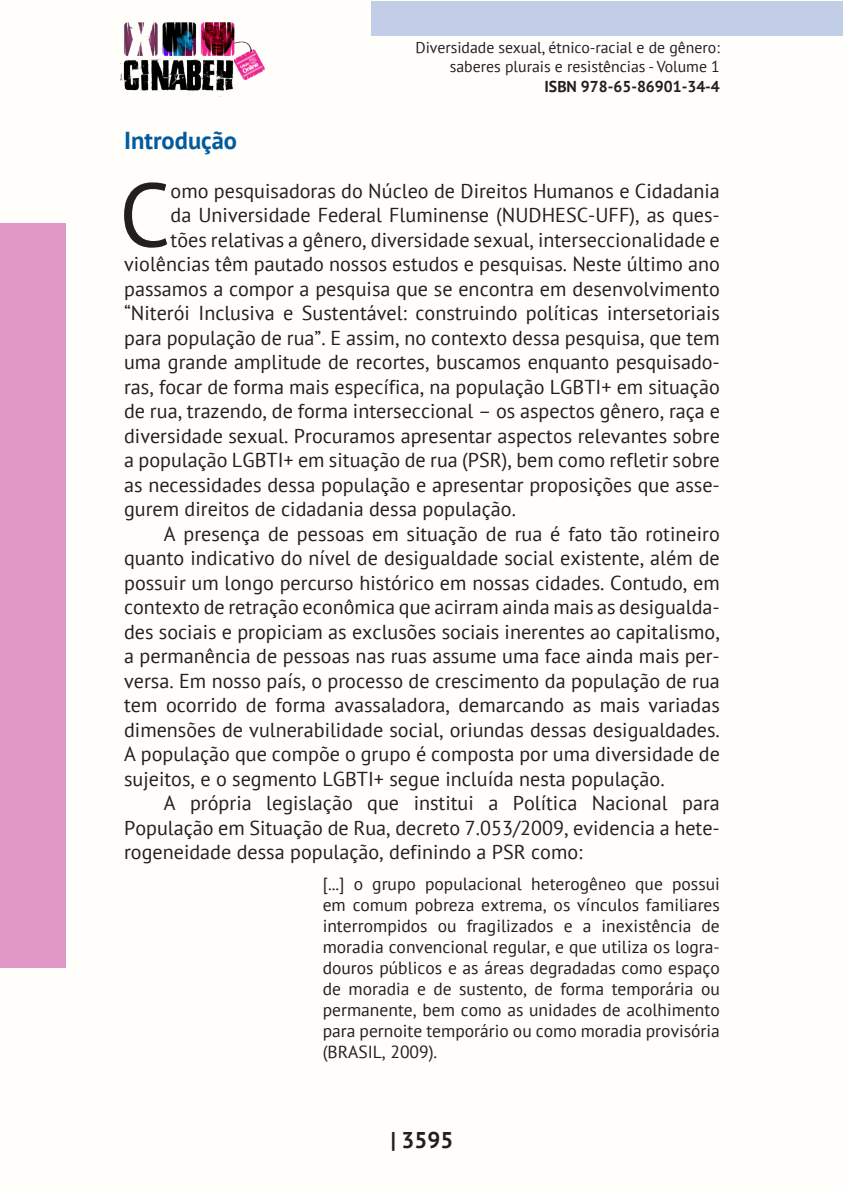
<style>
.page{position:relative;width:844px;height:1191px;background:#fff}
.page>*{position:absolute;margin:0;border:0;box-sizing:border-box;transform-origin:0 0}
._7_CAPITULAR{font:90.12px "PT Sans";color:#231f20}
._6_INTRODUCAO{font:700 24.5px "PT Sans";color:#015b9e}
.t1{font:700 22.75px "PT Sans";color:#231f20}
._7_CAPITULAR-2{font:20.12px "PT Sans";color:#231f20}
._8_CORPO{font:20.12px/24.5px "PT Sans";color:#231f20;text-align:justify}
._10_CITACAO{font:17.5px/21px "PT Sans";color:#231f20;text-align:justify}
.t2{font:15.75px/18.9px "PT Sans";color:#231f20;text-align:right}
.t3{font:700 15.75px "PT Sans";color:#231f20}
</style>
<div class="page">
<div style="left:0;top:0;width:843px;height:1191px;background:#fffefa"></div>
<div style="left:371px;top:1px;width:471px;height:35px;background:#c2cde7"></div>
<div style="left:0;top:223px;width:65px;height:744px;background:#e198c7"></div>
<img style="left:120px;top:22px;width:144px;height:75px">
<p class="t2" style="left:415px;top:38px;width:306px">Diversidade sexual, étnico-racial e de gênero: saberes plurais e resistências - Volume 1</p>
<p class="t3" style="left:544px;top:76px;width:177px">ISBN 978-65-86901-34-4</p>
<p class="_6_INTRODUCAO" style="left:124px;top:124px;width:114px">Introdução</p>
<p class="_7_CAPITULAR" style="left:119px;top:157px;width:53px">C</p>
<p class="_7_CAPITULAR-2" style="left:170px;top:178px;width:550px">omo pesquisadoras do Núcleo de Direitos Humanos e Cidadania</p>
<p class="_7_CAPITULAR-2" style="left:170px;top:202px;width:550px">da Universidade Federal Fluminense (NUDHESC-UFF), as ques-</p>
<p class="_7_CAPITULAR-2" style="left:170px;top:227px;width:550px">tões relativas a gênero, diversidade sexual, interseccionalidade e</p>
<p class="_7_CAPITULAR-2" style="left:124px;top:251px;width:597px">violências têm pautado nossos estudos e pesquisas. Neste último ano</p>
<p class="_7_CAPITULAR-2" style="left:124px;top:276px;width:597px">passamos a compor a pesquisa que se encontra em desenvolvimento</p>
<p class="_7_CAPITULAR-2" style="left:124px;top:300px;width:597px">“Niterói Inclusiva e Sustentável: construindo políticas intersetoriais</p>
<p class="_7_CAPITULAR-2" style="left:124px;top:325px;width:597px">para população de rua”. E assim, no contexto dessa pesquisa, que tem</p>
<p class="_7_CAPITULAR-2" style="left:124px;top:349px;width:597px">uma grande amplitude de recortes, buscamos enquanto pesquisado-</p>
<p class="_7_CAPITULAR-2" style="left:124px;top:374px;width:597px">ras, focar de forma mais específica, na população LGBTI+ em situação</p>
<p class="_7_CAPITULAR-2" style="left:124px;top:398px;width:597px">de rua, trazendo, de forma interseccional – os aspectos gênero, raça e</p>
<p class="_7_CAPITULAR-2" style="left:124px;top:423px;width:597px">diversidade sexual. Procuramos apresentar aspectos relevantes sobre</p>
<p class="_7_CAPITULAR-2" style="left:124px;top:447px;width:597px">a população LGBTI+ em situação de rua (PSR), bem como refletir sobre</p>
<p class="_7_CAPITULAR-2" style="left:124px;top:472px;width:597px">as necessidades dessa população e apresentar proposições que asse-</p>
<p class="_7_CAPITULAR-2" style="left:124px;top:496px;width:393px">gurem direitos de cidadania dessa população.</p>
<p class="_8_CORPO" style="left:124px;top:521px;width:597px;text-indent:40px">A presença de pessoas em situação de rua é fato tão rotineiro quanto indicativo do nível de desigualdade social existente, além de possuir um longo percurso histórico em nossas cidades. Contudo, em contexto de retração econômica que acirram ainda mais as desigualda&shy;des sociais e propiciam as exclusões sociais inerentes ao capitalismo, a permanência de pessoas nas ruas assume uma face ainda mais per&shy;versa. Em nosso país, o processo de crescimento da população de rua tem ocorrido de forma avassaladora, demarcando as mais variadas dimensões de vulnerabilidade social, oriundas dessas desigualdades.<br>A população que compõe o grupo é composta por uma diversidade de sujeitos, e o segmento LGBTI+ segue incluída nesta população.</p>
<p class="_8_CORPO" style="left:124px;top:790px;width:597px;text-indent:40px">A própria legislação que institui a Política Nacional para População em Situação de Rua, decreto 7.053/2009, evidencia a hete&shy;rogeneidade dessa população, definindo a PSR como:</p>
<p class="_10_CITACAO" style="left:322px;top:873px;width:398px">[...] o grupo populacional heterogêneo que possui em comum pobreza extrema, os vínculos familiares interrompidos ou fragilizados e a inexistência de moradia convencional regular, e que utiliza os logra&shy;douros públicos e as áreas degradadas como espaço de moradia e de sustento, de forma temporária ou permanente, bem como as unidades de acolhimento para pernoite temporário ou como moradia provisória (BRASIL, 2009).</p>
<p class="t1" style="left:390px;top:1125px;width:64px">| 3595</p>
</div>
